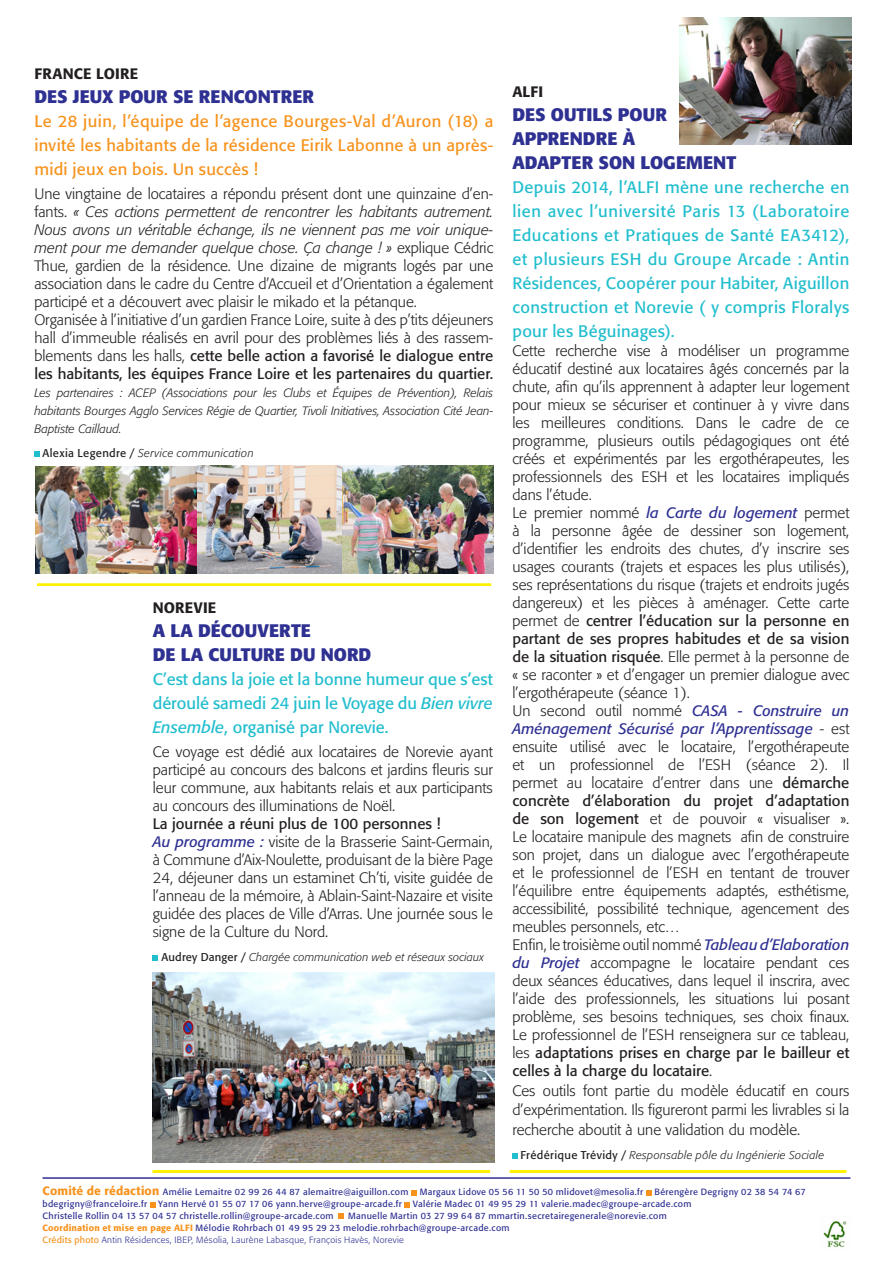
<style>
.page{position:relative;width:893px;height:1263px;background:#fff}
.page>*{position:absolute;margin:0;border:0;box-sizing:border-box;transform-origin:0 0}
.titre_1_article{font:700 18px "Formata";color:#2e3092}
.titre_2_bdcasse_-ita{font:700 18px/24px "Formata";color:#2e3092}
.Chapô_courant{font:16.5px/24px "Formata";letter-spacing:.02em;color:#21bece;text-align:justify}
.Chapô_courant-2{font:16.5px/24px "Formata";letter-spacing:.015em;color:#f7931d;text-align:justify}
.titre_1_article-2{font:16.5px/24px "Formata";color:#21bece;text-align:justify}
.Normal__Web{font:300 15px/18px "Formata";color:#231f20;text-align:justify}
.titre_1_article-3{font:300 15px/18px "Formata";color:#231f20;text-align:justify}
.titre_1_article-4{font:15px "Formata";color:#231f20}
.logos_tête_article{font:500 15px "Formata";letter-spacing:.015em;color:#231f20}
.titre_1_article-5{font:italic 300 12px/18px "Formata";color:#231f20;text-align:justify}
.texte_courant__edito{font:italic 300 11.25px "Formata";letter-spacing:.025em;color:#231f20}
.titre_2_bdcasse_-ita-2{font:italic 300 11.25px "Formata";letter-spacing:.01em;color:#231f20}
.t1{font:9px/12px "Formata";letter-spacing:.03em;color:#2e3092}
.t2{font:300 9px "Formata";letter-spacing:.03em;color:#2e3092}
.s1{font-style:italic}
.s2{font-weight:400}
.s3{font-weight:400;font-style:normal}
.s4{font-weight:400;font-style:italic;color:#2e3092}
.s5{font-weight:500;font-size:12px;color:#f7931d}
.s6{font-weight:500;color:#f7931d}
.s7{font-weight:400;color:#f7931d}
</style>
<div class="page">
<hr style="left:37px;top:584px;width:454px;height:2px;background:#fff101">
<img style="left:823px;top:1221px;width:24px;height:27px">
<hr style="left:153px;top:1170px;width:337px;height:3px;background:#fff101">
<hr style="left:510px;top:1170px;width:336px;height:3px;background:#fff101">
<svg style="left:512px;top:1153px;width:6px;height:6px"></svg>
<svg style="left:153px;top:955px;width:5px;height:6px"></svg>
<svg style="left:34px;top:451px;width:6px;height:6px"></svg>
<img style="left:679px;top:18px;width:172px;height:127px">
<img style="left:35px;top:465px;width:325px;height:109px">
<img style="left:342px;top:465px;width:151px;height:108px">
<img style="left:153px;top:972px;width:342px;height:190px">
<hr style="left:43px;top:1177px;width:807px;height:2px;background:#2e3092">
<svg style="left:411px;top:1190px;width:6px;height:5px"></svg>
<svg style="left:646px;top:1190px;width:6px;height:5px"></svg>
<svg style="left:150px;top:1202px;width:5px;height:5px"></svg>
<svg style="left:405px;top:1202px;width:5px;height:5px"></svg>
<svg style="left:338px;top:1213px;width:6px;height:5px"></svg>
<p class="logos_tête_article" style="left:34px;top:64px;width:105px">FRANCE LOIRE</p>
<p class="titre_1_article" style="left:34px;top:85px;width:281px">DES JEUX POUR SE RENCONTRER</p>
<p class="Chapô_courant-2" style="left:34px;top:109px;width:460px">Le 28 juin, l’équipe de l’agence Bourges-Val d’Auron (18) a invité les habitants de la résidence Eirik Labonne à un après&shy;midi jeux en bois. Un succès !</p>
<p class="titre_1_article-3" style="left:34px;top:184px;width:460px">Une vingtaine de locataires a répondu présent dont une quinzaine d’en&shy;fants. <span class="s1">« Ces actions permettent de rencontrer les habitants autrement.<br>Nous avons un véritable échange, ils ne viennent pas me voir unique&shy;ment pour me demander quelque chose. Ça change ! »</span> explique Cédric Thue, gardien de la résidence. Une dizaine de migrants logés par une association dans le cadre du Centre d’Accueil et d’Orientation a également participé et a découvert avec plaisir le mikado et la pétanque.</p>
<p class="titre_1_article-3" style="left:34px;top:310px;width:460px">Organisée à l’initiative d’un gardien France Loire, suite à des p’tits déjeuners hall d’immeuble réalisés en avril pour des problèmes liés à des rassem&shy;blements dans les halls, <span class="s2">cette belle action a favorisé le dialogue entre les habitants, les équipes France Loire et les partenaires du quartier.</span></p>
<p class="titre_1_article-5" style="left:34px;top:383px;width:460px">Les partenaires : ACEP (Associations pour les Clubs et Équipes de Prévention), Relais habitants Bourges Agglo Services Régie de Quartier, Tivoli Initiatives, Association Cité Jean-Baptiste Caillaud.</p>
<p class="texte_courant__edito" style="left:43px;top:446px;width:213px"><span class="s3">Alexia Legendre /</span> Service communication</p>
<p class="logos_tête_article" style="left:153px;top:598px;width:65px">NOREVIE</p>
<p class="titre_1_article" style="left:153px;top:619px;width:160px">A LA DÉCOUVERTE</p>
<p class="titre_1_article" style="left:153px;top:643px;width:220px">DE LA CULTURE DU NORD</p>
<p class="titre_1_article-2" style="left:153px;top:667px;width:342px">C’est dans la joie et la bonne humeur que s’est déroulé samedi 24 juin le Voyage du <span class="s1">Bien vivre Ensemble</span>, organisé par Norevie.</p>
<p class="titre_1_article-3" style="left:153px;top:742px;width:342px">Ce voyage est dédié aux locataires de Norevie ayant participé au concours des balcons et jardins fleuris sur leur commune, aux habitants relais et aux participants au concours des illuminations de Noël.</p>
<p class="titre_1_article-4" style="left:153px;top:814px;width:289px">La journée a réuni plus de 100 personnes !</p>
<p class="titre_1_article-3" style="left:153px;top:832px;width:342px"><span class="s4">Au programme :</span> visite de la Brasserie Saint-Germain, à Commune d’Aix-Noulette, produisant de la bière Page 24, déjeuner dans un estaminet Ch’ti, visite guidée de l’anneau de la mémoire, à Ablain-Saint-Nazaire et visite guidée des places de Ville d’Arras. Une journée sous le signe de la Culture du Nord.</p>
<p class="titre_2_bdcasse_-ita-2" style="left:162px;top:950px;width:324px"><span class="s3">Audrey Danger /</span> Chargée communication web et réseaux sociaux</p>
<p class="logos_tête_article" style="left:512px;top:82px;width:32px">ALFI</p>
<p class="titre_2_bdcasse_-ita" style="left:512px;top:102px;width:225px">DES OUTILS POUR<br>APPRENDRE À<br>ADAPTER SON LOGEMENT</p>
<p class="Chapô_courant" style="left:512px;top:175px;width:338px">Depuis 2014, l’ALFI mène une recherche en lien avec l’université Paris 13 (Laboratoire Educations et Pratiques de Santé EA3412), et plusieurs ESH du Groupe Arcade : Antin Résidences, Coopérer pour Habiter, Aiguillon construction et Norevie ( y compris Floralys pour les Béguinages).</p>
<p class="Normal__Web" style="left:512px;top:342px;width:338px">Cette recherche vise à modéliser un programme éducatif destiné aux locataires âgés concernés par la chute, afin qu’ils apprennent à adapter leur logement pour mieux se sécuriser et continuer à y vivre dans les meilleures conditions. Dans le cadre de ce programme, plusieurs outils pédagogiques ont été créés et expérimentés par les ergothérapeutes, les professionnels des ESH et les locataires impliqués dans l’étude.</p>
<p class="Normal__Web" style="left:512px;top:504px;width:338px">Le premier nommé <span class="s4">la Carte du logement</span> permet à la personne âgée de dessiner son logement, d’identifier les endroits des chutes, d’y inscrire ses usages courants (trajets et espaces les plus utilisés), ses représentations du risque (trajets et endroits jugés dangereux) et les pièces à aménager. Cette carte permet de <span class="s2">centrer l’éducation sur la personne en partant de ses propres habitudes et de sa vision de la situation risquée</span>. Elle permet à la personne de</p>
<p class="Normal__Web" style="left:512px;top:666px;width:338px">« se raconter » et d’engager un premier dialogue avec l’ergothérapeute (séance 1).</p>
<p class="Normal__Web" style="left:512px;top:702px;width:338px">Un second outil nommé <span class="s4">CASA - Construire un Aménagement Sécurisé par l’Apprentissage</span> - est ensuite utilisé avec le locataire, l’ergothérapeute et un professionnel de l’ESH (séance 2). Il permet au locataire d’entrer dans une <span class="s2">démarche concrète d’élaboration du projet d’adaptation de son logement</span> et de pouvoir « visualiser ».</p>
<p class="Normal__Web" style="left:512px;top:828px;width:338px">Le locataire manipule des magnets afin de construire son projet, dans un dialogue avec l’ergothérapeute et le professionnel de l’ESH en tentant de trouver l’équilibre entre équipements adaptés, esthétisme, accessibilité, possibilité technique, agencement des meubles personnels, etc…</p>
<p class="Normal__Web" style="left:512px;top:936px;width:338px">Enfin, le troisième outil nommé <span class="s4">Tableau d’Elaboration du Projet</span> accompagne le locataire pendant ces deux séances éducatives, dans lequel il inscrira, avec l’aide des professionnels, les situations lui posant problème, ses besoins techniques, ses choix finaux.<br>Le professionnel de l’ESH renseignera sur ce tableau, les <span class="s2">adaptations prises en charge par le bailleur et celles à la charge du locataire</span>.</p>
<p class="Normal__Web" style="left:512px;top:1081px;width:338px;line-height:19.5px">Ces outils font partie du modèle éducatif en cours d’expérimentation. Ils figureront parmi les livrables si la recherche aboutit à une validation du modèle.</p>
<p class="texte_courant__edito" style="left:521px;top:1148px;width:305px"><span class="s3">Frédérique Trévidy /</span> Responsable pôle du Ingénierie Sociale</p>
<p class="t1" style="left:43px;top:1186px;width:765px"><span class="s5">Comité de rédaction</span> Amélie Lemaitre 02 99 26 44 87 alemaitre@aiguillon.com Margaux Lidove 05 56 11 50 50 mlidovet@mesolia.fr Bérengère Degrigny 02 38 54 74 67 bdegrigny@franceloire.fr Yann Hervé 01 55 07 17 06 yann.herve@groupe-arcade.fr Valérie Madec 01 49 95 29 11 valerie.madec@groupe-arcade.com</p>
<p class="t1" style="left:43px;top:1210px;width:293px">Christelle Rollin 04 13 57 04 57 christelle.rollin@groupe-arcade.com</p>
<p class="t1" style="left:348px;top:1210px;width:320px">Manuelle Martin 03 27 99 64 87 mmartin.secretairegenerale@norevie.com</p>
<p class="t1" style="left:43px;top:1222px;width:469px"><span class="s6">Coordination et mise en page ALFI</span> Mélodie Rohrbach 01 49 95 29 23 melodie.rohrbach@groupe-arcade.com</p>
<p class="t2" style="left:43px;top:1235px;width:363px"><span class="s7">Crédits photo</span> Antin Résidences, IBEP, Mésolia, Laurène Labasque, François Havès, Norevie</p>
</div>
